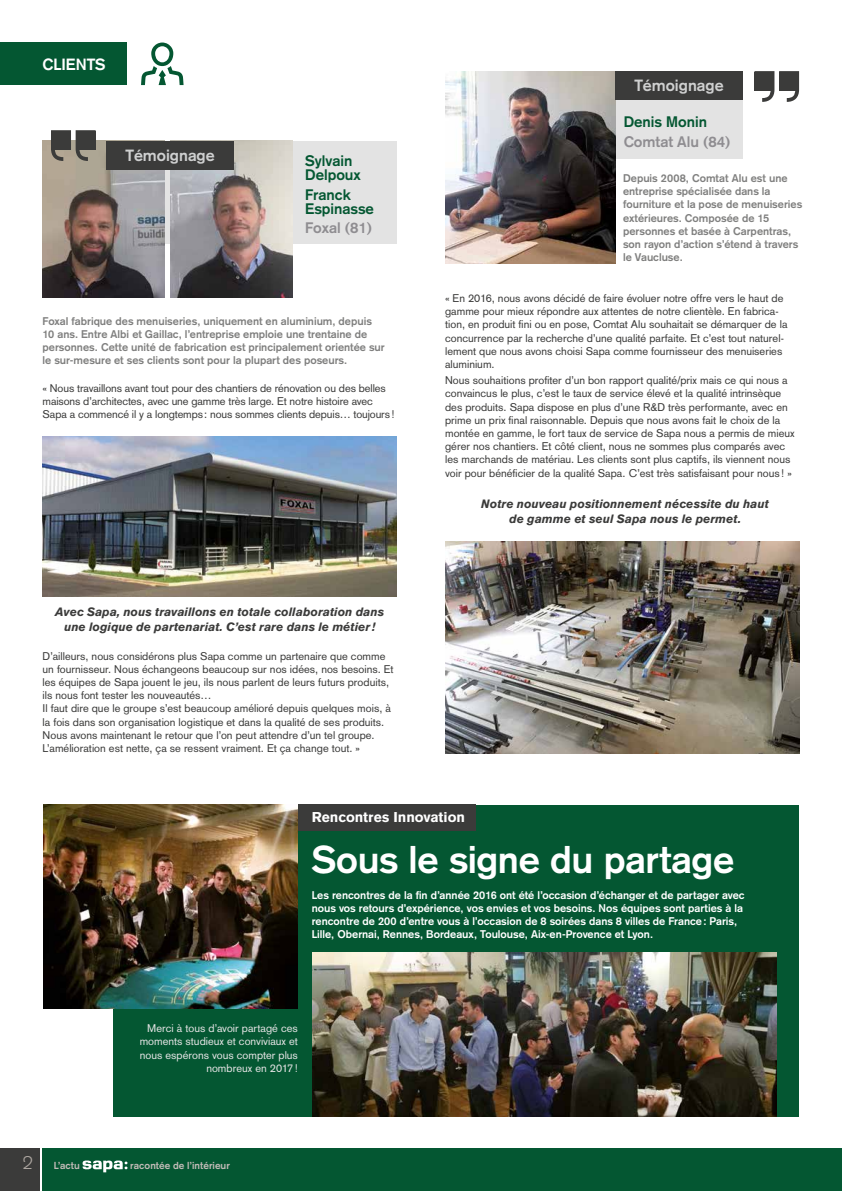
<style>
.page{position:relative;width:842px;height:1191px;background:#fff}
.page>*{position:absolute;margin:0;border:0;box-sizing:border-box;transform-origin:0 0}
.t1{font:700 38px "Akzidenz Grotesk";letter-spacing:-.01em;color:#fff}
.t2{font:700 16px "Akzidenz Grotesk";color:#cfd0d0}
.t3{font:700 16px "Akzidenz Grotesk";color:#fff}
.t4{font:700 15px/14px "Akzidenz Grotesk";color:#045732}
.t5{font:700 15px "Akzidenz Grotesk";color:#8f8d91}
.t6{font:900 14px "Akzidenz Grotesk";letter-spacing:-.005em;color:#fff}
.t7{font:italic 700 12px/15px "Akzidenz Grotesk BE";color:#3b3b3a;text-align:center}
.t8{font:11px/13.2px "Akzidenz Grotesk";color:#3b3b3a}
.t9{font:700 11px/13.2px "Akzidenz Grotesk";color:#80807f}
.t10{font:700 11px/13.2px "Akzidenz Grotesk";color:#fff}
.t11{font:11px/13.2px "Akzidenz Grotesk";color:#e3e3e3;text-align:right}
.t12{font:700 10px "Akzidenz Grotesk";letter-spacing:.005em;color:#c2bbb7}
.s1{font-weight:300;font-size:18px;color:#ada6a0}
</style>
<div class="page">
<div style="left:113px;top:804px;width:686px;height:312px;background:#045732"></div>
<div style="left:43px;top:1148px;width:799px;height:43px;background:#045732"></div>
<div style="left:0;top:1148px;width:40px;height:43px;background:#3b3b3a"></div>
<svg style="left:83px;top:1160px;width:45px;height:12px"></svg>
<img style="left:43px;top:436px;width:354px;height:161px">
<img style="left:445px;top:541px;width:354px;height:212px">
<div style="left:291px;top:804px;width:185px;height:27px;background:#3b3b3a"></div>
<div style="left:43px;top:141px;width:354px;height:102px;background:#e3e3e3"></div>
<svg style="left:141px;top:43px;width:43px;height:42px"></svg>
<img style="left:312px;top:952px;width:465px;height:164px">
<img style="left:43px;top:804px;width:255px;height:204px">
<img style="left:43px;top:141px;width:121px;height:156px">
<img style="left:170px;top:141px;width:122px;height:156px">
<div style="left:445px;top:80px;width:298px;height:78px;background:#e3e3e3"></div>
<img style="left:445px;top:71px;width:170px;height:192px">
<div style="left:615px;top:71px;width:128px;height:28px;background:#3b3b3a"></div>
<div style="left:106px;top:141px;width:128px;height:28px;background:#3b3b3a"></div>
<div style="left:0;top:43px;width:126px;height:42px;background:#045732"></div>
<svg style="left:51px;top:130px;width:45px;height:31px"></svg>
<div style="left:52px;top:131px;width:19px;height:18px;background:#3b3b3a"></div>
<div style="left:76px;top:131px;width:20px;height:18px;background:#3b3b3a"></div>
<svg style="left:754px;top:71px;width:45px;height:31px"></svg>
<div style="left:779px;top:72px;width:19px;height:18px;background:#3b3b3a"></div>
<div style="left:754px;top:72px;width:20px;height:18px;background:#3b3b3a"></div>
<h2 class="t3" style="left:43px;top:55px;width:65px">CLIENTS</h2>
<h2 class="t2" style="left:125px;top:146px;width:91px">Témoignage</h2>
<h3 class="t4" style="left:305px;top:153px;width:57px">Sylvain<br>Delpoux</h3>
<h3 class="t4" style="left:305px;top:187px;width:70px">Franck<br>Espinasse</h3>
<h3 class="t5" style="left:305px;top:219px;width:68px">Foxal (81)</h3>
<p class="t9" style="left:43px;top:314px;width:344px">Foxal fabrique des menuiseries, uniquement en aluminium, depuis 10 ans. Entre Albi et Gaillac, l’entreprise emploie une trentaine de personnes. Cette unité de fabrication est principalement orientée sur le sur-mesure et ses clients sont pour la plupart des poseurs.</p>
<p class="t8" style="left:43px;top:381px;width:354px">« Nous travaillons avant tout pour des chantiers de rénovation ou des belles maisons d’architectes, avec une gamme très large. Et notre histoire avec<br>Sapa a commencé il y a longtemps: nous sommes clients depuis… toujours!</p>
<p class="t7" style="left:55px;top:605px;width:330px">Avec Sapa, nous travaillons en totale collaboration dans une logique de partenariat. C’est rare dans le métier!</p>
<p class="t8" style="left:43px;top:649px;width:352px">D’ailleurs, nous considérons plus Sapa comme un partenaire que comme un fournisseur. Nous échangeons beaucoup sur nos idées, nos besoins. Et les équipes de Sapa jouent le jeu, ils nous parlent de leurs futurs produits, ils nous font tester les nouveautés…<br>Il faut dire que le groupe s’est beaucoup amélioré depuis quelques mois, à la fois dans son organisation logistique et dans la qualité de ses produits.<br>Nous avons maintenant le retour que l’on peut attendre d’un tel groupe.<br>L’amélioration est nette, ça se ressent vraiment. Et ça change tout. »</p>
<h2 class="t2" style="left:634px;top:76px;width:91px">Témoignage</h2>
<h3 class="t4" style="left:624px;top:115px;width:85px">Denis Monin</h3>
<h3 class="t5" style="left:624px;top:133px;width:108px">Comtat Alu (84)</h3>
<p class="t9" style="left:623px;top:171px;width:181px">Depuis 2008, Comtat Alu est une entreprise spécialisée dans la fourniture et la pose de menuiseries extérieures. Composée de 15 personnes et basée à Carpentras, son rayon d’action s’étend à travers le Vaucluse.</p>
<p class="t8" style="left:445px;top:292px;width:344px">« En 2016, nous avons décidé de faire évoluer notre offre vers le haut de gamme pour mieux répondre aux attentes de notre clientèle. En fabrica&shy;tion, en produit fini ou en pose, Comtat Alu souhaitait se démarquer de la concurrence par la recherche d’une qualité parfaite. Et c’est tout naturel&shy;lement que nous avons choisi Sapa comme fournisseur des menuiseries aluminium.</p>
<p class="t8" style="left:445px;top:374px;width:351px">Nous souhaitions profiter d’un bon rapport qualité/prix mais ce qui nous a convaincus le plus, c’est le taux de service élevé et la qualité intrinsèque des produits. Sapa dispose en plus d’une R&amp;D très performante, avec en prime un prix final raisonnable. Depuis que nous avons fait le choix de la montée en gamme, le fort taux de service de Sapa nous a permis de mieux gérer nos chantiers. Et côté client, nous ne sommes plus comparés avec les marchands de matériau. Les clients sont plus captifs, ils viennent nous voir pour bénéficier de la qualité Sapa. C’est très satisfaisant pour nous ! »</p>
<p class="t7" style="left:481px;top:496px;width:289px">Notre nouveau positionnement nécessite du haut de gamme et seul Sapa nous le permet.</p>
<p class="t6" style="left:312px;top:809px;width:155px">Rencontres Innovation</p>
<h1 class="t1" style="left:312px;top:837px;width:424px">Sous le signe du partage</h1>
<p class="t10" style="left:312px;top:888px;width:434px">Les rencontres de la fin d’année 2016 ont été l’occasion d’échanger et de partager avec nous vos retours d’expérience, vos envies et vos besoins. Nos équipes sont parties à la rencontre de 200 d’entre vous à l’occasion de 8 soirées dans 8 villes de France: Paris, Lille, Obernai, Rennes, Bordeaux, Toulouse, Aix-en-Provence et Lyon.</p>
<p class="t11" style="left:140px;top:1021px;width:160px">Merci à tous d’avoir partagé ces moments studieux et conviviaux et nous espérons vous compter plus nombreux en 2017!</p>
<p class="t12" style="left:23px;top:1159px;width:59px"><span class="s1">2</span> L’actu</p>
<p class="t12" style="left:130px;top:1159px;width:101px">racontée de l’intérieur</p>
</div>
